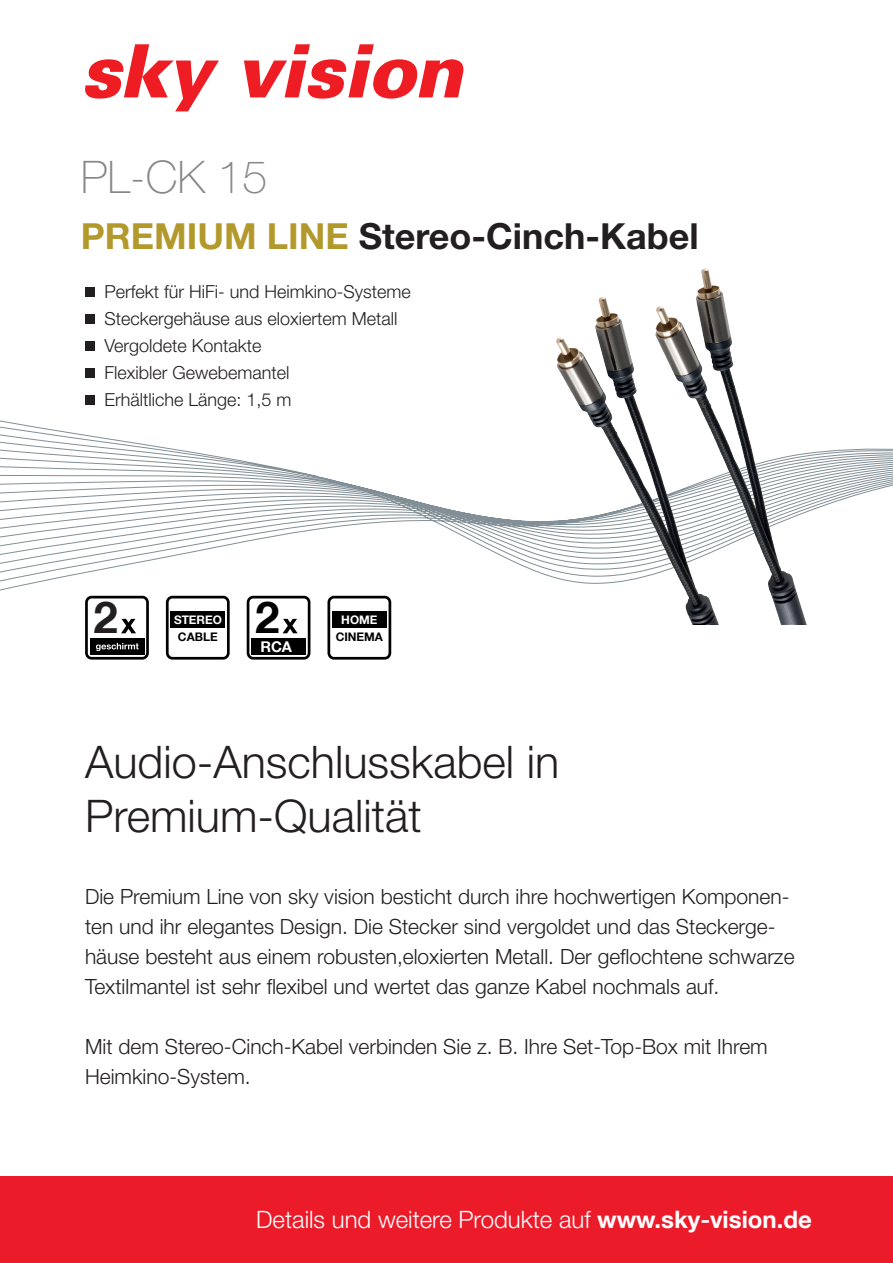
<style>
.page{position:relative;width:893px;height:1263px;background:#fff}
.page>*{position:absolute;margin:0;border:0;box-sizing:border-box;transform-origin:0 0}
.t1{font:300 45px/54px "Helvetica Neue LT Std";color:#231f20}
.t2{font:100 45px "Helvetica Neue";color:#868788}
.t3{font:700 43.8px "Helvetica Neue LT Com";color:#231f20}
.t4{font:700 43.8px "Helvetica Neue LT Com";color:#000}
.t5{font:700 36px "Helvetica Neue";color:#231f20}
.t6{font:300 24px "Helvetica Neue LT Std";color:#fff}
.t7{font:300 21px/30px "Helvetica Neue LT Std";color:#231f20}
.t8{font:300 18px/27px "Helvetica Neue LT Std";color:#231f20}
.t9{font:700 14.7px "Helvetica Neue LT Com";color:#fff}
.t10{font:700 11.85px "Helvetica Neue LT Com";color:#000}
.t11{font:700 11.85px "Helvetica Neue LT Com";color:#fff}
.s1{color:#b3992c}
.s2{font-family:"Helvetica Neue LT Com";font-weight:700}
</style>
<div class="page">
<div style="left:0;top:1176px;width:893px;height:87px;background:#ec1b29"></div>
<svg style="left:0;top:420px;width:893px;height:192px"></svg>
<svg style="left:85px;top:44px;width:134px;height:67px"></svg>
<svg style="left:244px;top:44px;width:219px;height:55px"></svg>
<div style="left:85px;top:341px;width:10px;height:10px;background:#231f20"></div>
<div style="left:85px;top:314px;width:10px;height:10px;background:#231f20"></div>
<div style="left:85px;top:287px;width:10px;height:10px;background:#231f20"></div>
<div style="left:85px;top:368px;width:10px;height:10px;background:#231f20"></div>
<div style="left:85px;top:395px;width:10px;height:10px;background:#231f20"></div>
<div style="left:86px;top:597px;width:62px;height:61px;background:#fff;border-radius:5px"></div>
<div style="left:85px;top:596px;width:64px;height:63px;border:3px solid #000;border-radius:5px"></div>
<div style="left:90px;top:638px;width:54px;height:17px;background:#000"></div>
<svg style="left:96px;top:643px;width:43px;height:8px"></svg>
<svg style="left:121px;top:619px;width:15px;height:14px"></svg>
<div style="left:167px;top:597px;width:61px;height:61px;background:#fff;border-radius:5px"></div>
<div style="left:166px;top:596px;width:64px;height:63px;border:3px solid #000;border-radius:5px"></div>
<div style="left:171px;top:611px;width:54px;height:17px;background:#000"></div>
<div style="left:248px;top:597px;width:61px;height:61px;background:#fff;border-radius:5px"></div>
<div style="left:247px;top:596px;width:63px;height:63px;border:3px solid #000;border-radius:5px"></div>
<div style="left:251px;top:638px;width:55px;height:17px;background:#000"></div>
<svg style="left:283px;top:619px;width:15px;height:14px"></svg>
<div style="left:329px;top:597px;width:61px;height:61px;background:#fff;border-radius:5px"></div>
<div style="left:327px;top:596px;width:64px;height:63px;border:3px solid #000;border-radius:5px"></div>
<div style="left:332px;top:611px;width:54px;height:17px;background:#000"></div>
<img style="left:548px;top:268px;width:267px;height:357px">
<h1 class="t2" style="left:81px;top:151px;width:188px">PL-CK 15</h1>
<h3 class="t5" style="left:81px;top:214px;width:619px"><span class="s1">PREMIUM LINE</span> Stereo-Cinch-Kabel</h3>
<p class="t8" style="left:104px;top:278px;width:308px">Perfekt für HiFi- und Heimkino-Systeme<br>Steckergehäuse aus eloxiertem Metall<br>Vergoldete Kontakte<br>Flexibler Gewebemantel<br>Erhältliche Länge: 1,5 m</p>
<h2 class="t3" style="left:93px;top:590px;width:26px">2</h2>
<p class="t11" style="left:174px;top:612px;width:49px">STEREO</p>
<p class="t10" style="left:178px;top:629px;width:41px">CABLE</p>
<h2 class="t4" style="left:255px;top:590px;width:26px">2</h2>
<p class="t9" style="left:260px;top:638px;width:33px">RCA</p>
<p class="t11" style="left:341px;top:612px;width:38px">HOME</p>
<p class="t10" style="left:336px;top:629px;width:49px">CINEMA</p>
<h1 class="t1" style="left:85px;top:734px;width:476px">Audio-Anschlusskabel in<br>Premium-Qualität</h1>
<p class="t7" style="left:85px;top:881px;width:711px">Die Premium Line von sky vision besticht durch ihre hochwertigen Komponen&shy;ten und ihr elegantes Design. Die Stecker sind vergoldet und das Steckerge&shy;häuse besteht aus einem robusten,eloxierten Metall. Der geflochtene schwarze Textilmantel ist sehr flexibel und wertet das ganze Kabel nochmals auf.</p>
<p class="t7" style="left:85px;top:1031px;width:684px">Mit dem Stereo-Cinch-Kabel verbinden Sie z. B. Ihre Set-Top-Box mit Ihrem<br>Heimkino-System.</p>
<p class="t6" style="left:256px;top:1205px;width:557px">Details und weitere Produkte auf <span class="s2">www.sky-vision.de</span></p>
</div>
